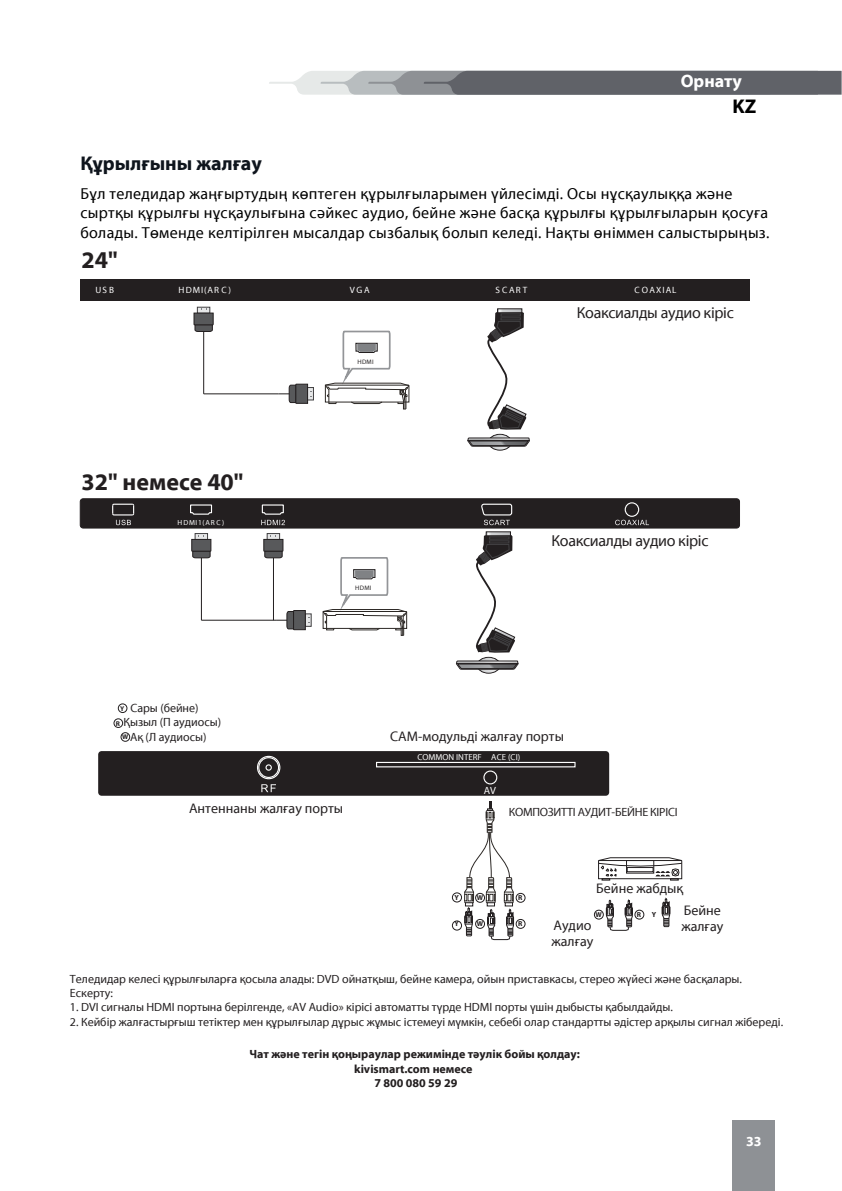
<style>
.page{position:relative;width:842px;height:1191px;background:#fff}
.page>*{position:absolute;margin:0;border:0;box-sizing:border-box;transform-origin:0 0}
.t1{font:700 24px "KZ Myriad Pro";color:#231f20}
.t2{font:700 20px "KZ Myriad Pro";color:#0f151d}
.t3{font:700 20px "KZ Myriad Pro";color:#000}
.t4{font:700 18px "KZ Myriad Pro";color:#fff}
.t5{font:16px/19.2px "KZ Myriad Pro";letter-spacing:.02em;color:#000}
.t6{font:16px "KZ Myriad Pro";letter-spacing:-.02em;color:#231f20}
.t7{font:14px/16px "KZ Myriad Pro";color:#231f20}
.t8{font:700 14px "KZ Myriad Pro";color:#fff}
.t9{font:12px/14.4px "KZ Myriad Pro";color:#231f20}
.t10{font:700 12px/14.4px "KZ Myriad Pro";color:#231f20;text-align:center}
.t11{font:12px "KZ Myriad Pro";letter-spacing:-.02em;color:#231f20}
.t12{font:10.4px "KZ Myriad Pro";color:#fff}
.t13{font:9.2px "KZ Myriad Pro";letter-spacing:.14em;color:#fff}
.t14{font:8.8px "KZ Myriad Pro";color:#fff}
.t15{font:7.4px "KZ Myriad Pro";letter-spacing:.11em;color:#fff}
.t16{font:700 7.4px "KZ Myriad Pro";color:#231f20}
.t17{font:700 7.2px "KZ Myriad Pro";color:#231f20}
.t18{font:700 7px "KZ Myriad Pro";color:#231f20}
.t19{font:6.6px "KZ Myriad Pro";letter-spacing:.04em;color:#231f20}
</style>
<div class="page">
<div style="left:732px;top:1120px;width:43px;height:71px;background:#8e9195"></div>
<svg style="left:269px;top:71px;width:573px;height:24px;background:#808387"></svg>
<svg style="left:325px;top:330px;width:85px;height:79px"></svg>
<svg style="left:197px;top:307px;width:13px;height:2px"></svg>
<svg style="left:194px;top:309px;width:20px;height:23px"></svg>
<div style="left:114px;top:718px;width:9px;height:9px;border:1px solid #231f20;border-radius:50%"></div>
<div style="left:121px;top:732px;width:9px;height:9px;border:1px solid #231f20;border-radius:50%"></div>
<div style="left:118px;top:703px;width:9px;height:9px;border:1px solid #231f20;border-radius:50%"></div>
<hr style="left:204px;top:393px;width:74px;height:1px;background:#231f20">
<hr style="left:203px;top:331px;width:1px;height:63px;background:#231f20">
<svg style="left:500px;top:310px;width:20px;height:1px"></svg>
<svg style="left:467px;top:311px;width:63px;height:139px"></svg>
<svg style="left:312px;top:387px;width:2px;height:13px"></svg>
<svg style="left:278px;top:384px;width:34px;height:20px"></svg>
<div style="left:80px;top:279px;width:669px;height:22px;background:#231f20"></div>
<div style="left:98px;top:751px;width:511px;height:44px;background:#231f20"></div>
<div style="left:483px;top:770px;width:14px;height:14px;border:1px solid #fff;border-radius:50%"></div>
<div style="left:376px;top:762px;width:200px;height:5px;border:1px solid #fff"></div>
<svg style="left:598px;top:857px;width:85px;height:23px"></svg>
<div style="left:516px;top:919px;width:9px;height:9px;border:1px solid #231f20;border-radius:50%"></div>
<svg style="left:464px;top:801px;width:50px;height:139px"></svg>
<div style="left:452px;top:920px;width:10px;height:10px;border:1px solid #231f20;border-radius:50%"></div>
<svg style="left:606px;top:899px;width:27px;height:32px"></svg>
<div style="left:594px;top:910px;width:9px;height:9px;border:1px solid #231f20;border-radius:50%"></div>
<div style="left:635px;top:910px;width:9px;height:9px;border:1px solid #231f20;border-radius:50%"></div>
<svg style="left:662px;top:897px;width:9px;height:30px"></svg>
<div style="left:475px;top:893px;width:10px;height:9px;border:1px solid #231f20;border-radius:50%"></div>
<div style="left:516px;top:893px;width:9px;height:9px;border:1px solid #231f20;border-radius:50%"></div>
<div style="left:452px;top:892px;width:10px;height:10px;border:1px solid #231f20;border-radius:50%"></div>
<svg style="left:322px;top:557px;width:85px;height:79px"></svg>
<svg style="left:195px;top:533px;width:13px;height:2px"></svg>
<svg style="left:191px;top:535px;width:20px;height:23px"></svg>
<hr style="left:201px;top:620px;width:75px;height:1px;background:#231f20">
<hr style="left:201px;top:558px;width:1px;height:62px;background:#231f20">
<svg style="left:488px;top:533px;width:21px;height:1px"></svg>
<svg style="left:456px;top:534px;width:63px;height:139px"></svg>
<svg style="left:310px;top:613px;width:2px;height:14px"></svg>
<svg style="left:276px;top:610px;width:34px;height:20px"></svg>
<svg style="left:80px;top:498px;width:660px;height:30px;background:#292526"></svg>
<svg style="left:267px;top:533px;width:13px;height:2px"></svg>
<svg style="left:263px;top:535px;width:20px;height:23px"></svg>
<hr style="left:273px;top:558px;width:1px;height:62px;background:#231f20">
<h3 class="t4" style="left:681px;top:69px;width:63px">Орнату</h3>
<h2 class="t3" style="left:732px;top:94px;width:25px">KZ</h2>
<h2 class="t2" style="left:80px;top:150px;width:183px">Құрылғыны жалғау</h2>
<p class="t5" style="left:80px;top:184px;width:690px">Бұл теледидар жаңғыртудың көптеген құрылғыларымен үйлесімді. Осы нұсқаулыққа және сыртқы құрылғы нұсқаулығына сәйкес аудио, бейне және басқа құрылғы құрылғыларын қосуға болады. Төменде келтірілген мысалдар сызбалық болып келеді. Нақты өніммен салыстырыңыз.</p>
<h1 class="t1" style="left:82px;top:244px;width:38px">24"</h1>
<p class="t13" style="left:95px;top:284px;width:20px">USB</p>
<p class="t13" style="left:179px;top:284px;width:54px">HDMI(AR C)</p>
<p class="t13" style="left:350px;top:284px;width:21px">VGA</p>
<p class="t13" style="left:496px;top:284px;width:33px">SCART</p>
<p class="t13" style="left:635px;top:284px;width:43px">COAXIAL</p>
<h1 class="t1" style="left:82px;top:466px;width:163px">32" немесе 40"</h1>
<p class="t15" style="left:178px;top:518px;width:48px">HDMI1(AR C)</p>
<p class="t19" style="left:357px;top:358px;width:18px">HDMI</p>
<p class="t19" style="left:355px;top:584px;width:18px">HDMI</p>
<h3 class="t6" style="left:577px;top:302px;width:159px">Коаксиалды аудио кіріс</h3>
<h3 class="t6" style="left:551px;top:530px;width:159px">Коаксиалды аудио кіріс</h3>
<p class="t9" style="left:130px;top:700px;width:70px">Сары (бейне)</p>
<p class="t9" style="left:124px;top:715px;width:99px">Қызыл (П аудиосы)</p>
<p class="t9" style="left:130px;top:729px;width:78px">Ақ (Л аудиосы)</p>
<p class="t18" style="left:120px;top:704px;width:6px">Y</p>
<p class="t18" style="left:116px;top:718px;width:6px">R</p>
<p class="t18" style="left:122px;top:732px;width:8px">W</p>
<p class="t7" style="left:189px;top:799px;width:156px">Антеннаны жалғау порты</p>
<p class="t7" style="left:390px;top:728px;width:175px">САМ-модульді жалғау порты</p>
<p class="t14" style="left:417px;top:752px;width:104px">COMMON INTERF ACE (CI)</p>
<p class="t12" style="left:484px;top:784px;width:14px">AV</p>
<p class="t11" style="left:509px;top:804px;width:170px">КОМПОЗИТТІ АУДИТ-БЕЙНЕ КІРІСІ</p>
<p class="t16" style="left:454px;top:892px;width:6px">Y</p>
<p class="t17" style="left:477px;top:893px;width:8px">W</p>
<p class="t17" style="left:518px;top:893px;width:6px">R</p>
<p class="t16" style="left:454px;top:919px;width:6px">Y</p>
<p class="t17" style="left:477px;top:919px;width:8px">W</p>
<p class="t17" style="left:518px;top:919px;width:6px">R</p>
<p class="t7" style="left:596px;top:880px;width:88px">Бейне жабдық</p>
<p class="t17" style="left:595px;top:910px;width:8px">W</p>
<p class="t17" style="left:637px;top:910px;width:6px">R</p>
<p class="t16" style="left:652px;top:909px;width:6px">Y</p>
<p class="t7" style="left:551px;top:917px;width:43px">Аудио жалғау</p>
<p class="t7" style="left:681px;top:902px;width:43px">Бейне жалғау</p>
<p class="t9" style="left:70px;top:971px;width:674px">Теледидар келесі құрылғыларға қосыла алады: DVD ойнатқыш, бейне камера, ойын приставкасы, стерео жүйесі және басқалары.<br>Ескерту:</p>
<p class="t9" style="left:70px;top:1000px;width:604px">1. DVI сигналы HDMI портына берілгенде, «AV Audio» кірісі автоматты түрде HDMI порты үшін дыбысты қабылдайды.</p>
<p class="t9" style="left:70px;top:1015px;width:715px">2. Кейбір жалғастырғыш тетіктер мен құрылғылар дұрыс жұмыс істемеуі мүмкін, себебі олар стандартты әдістер арқылы сигнал жібереді.</p>
<p class="t10" style="left:249px;top:1046px;width:332px">Чат және тегін қоңыраулар режимінде тәулік бойы қолдау: kivismart.com немесе<br>7 800 080 59 29</p>
<p class="t8" style="left:746px;top:1131px;width:17px">33</p>
</div>
